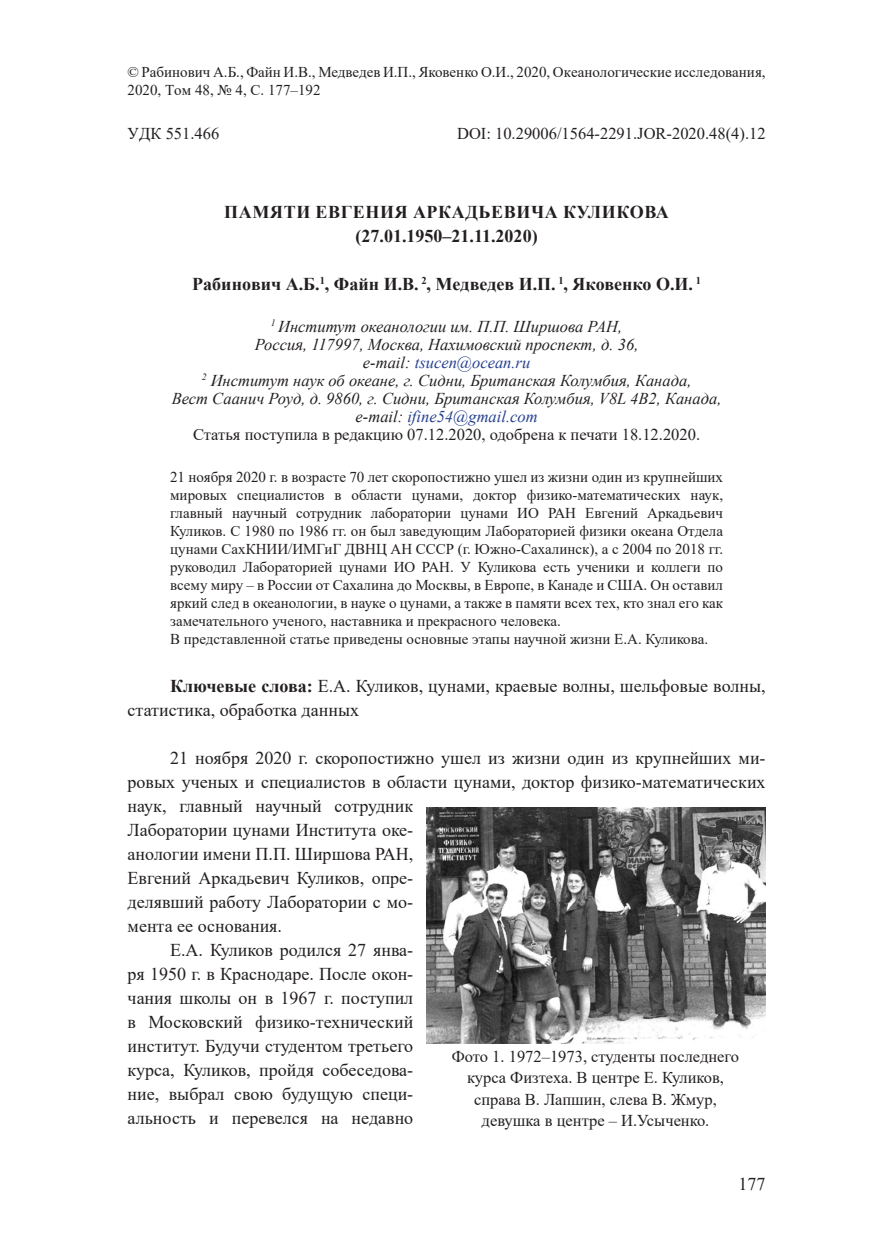
<style>
.page{position:relative;width:872px;height:1234px;background:#fff}
.page>*{position:absolute;margin:0;border:0;box-sizing:border-box;transform-origin:0 0}
.текст{font:18px/24px "Times New Roman";color:#231f20}
.заголовок{font:700 18px/24px "Times New Roman";letter-spacing:.035em;color:#231f20;text-align:center}
.авторы{font:700 18px "Times New Roman";color:#231f20}
.институт{font:italic 16.5px "Times New Roman";color:#231f20}
.рисунок{font:16.5px/21px "Times New Roman";color:#231f20;text-align:center}
.институт-2{font:16.5px "Times New Roman";color:#231f20}
.удк{font:16.5px "Times New Roman";color:#231f20}
.институт-3{font:italic 16.5px "Times New Roman";color:#25408f}
.абстракт{font:15px/18px "Times New Roman";color:#231f20}
.s1{color:#231f20}
.s2{font-weight:700}
</style>
<div class="page">
<img style="left:426px;top:807px;width:339px;height:236px">
<p class="абстракт" style="left:128px;top:63px;width:639px">© Рабинович А.Б., Файн И.В., Медведев И.П., Яковенко О.И., 2020, Океанологические исследования,<br>2020, Том 48, № 4, С. 177–192</p>
<p class="удк" style="left:128px;top:122px;width:93px">УДК 551.466</p>
<p class="удк" style="left:457px;top:122px;width:310px">DOI: 10.29006/1564-2291.JOR-2020.48(4).12</p>
<p class="заголовок" style="left:224px;top:199px;width:446px">ПАМЯТИ ЕВГЕНИЯ АРКАДЬЕВИЧА КУЛИКОВА (27.01.1950–21.11.2020)</p>
<p class="авторы" style="left:192px;top:270px;width:510px">Рабинович А.Б.<sup>1</sup>, Файн И.В. <sup>2</sup>, Медведев И.П. <sup>1</sup>, Яковенко О.И. <sup>1</sup></p>
<p class="институт" style="left:271px;top:314px;width:353px"><sup>1</sup> Институт океанологии им. П.П. Ширшова РАН,</p>
<p class="институт" style="left:255px;top:332px;width:385px">Россия, 117997, Москва, Нахимовский проспект, д. 36,</p>
<p class="институт-3" style="left:363px;top:350px;width:169px"><span class="s1">e-mail:</span> tsucen@ocean.ru</p>
<p class="институт" style="left:202px;top:368px;width:491px"><sup>2</sup> Институт наук об океане, г. Сидни, Британская Колумбия, Канада,</p>
<p class="институт" style="left:172px;top:386px;width:551px">Вест Саанич Роуд, д. 9860, г. Сидни, Британская Колумбия, V8L 4B2, Канада,</p>
<p class="институт-3" style="left:355px;top:404px;width:183px"><span class="s1">e-mail:</span> ifine54@gmail.com</p>
<p class="институт-2" style="left:193px;top:422px;width:508px">Статья поступила в редакцию 07.12.2020, одобрена к печати 18.12.2020.</p>
<p class="абстракт" style="left:170px;top:467px;width:554px;text-align:justify">21 ноября 2020 г. в возрасте 70 лет скоропостижно ушел из жизни один из крупнейших мировых специалистов в области цунами, доктор физико-математических наук, главный научный сотрудник лаборатории цунами ИО РАН Евгений Аркадьевич Куликов. С 1980 по 1986 гг. он был заведующим Лабораторией физики океана Отдела цунами СахКНИИ/ИМГиГ ДВНЦ АН СССР (г. Южно-Сахалинск), а с 2004 по 2018 гг. руководил Лабораторией цунами ИО РАН. У Куликова есть ученики и коллеги по всему миру – в России от Сахалина до Москвы, в Европе, в Канаде и США. Он оставил яркий след в океанологии, в науке о цунами, а также в памяти всех тех, кто знал его как замечательного ученого, наставника и прекрасного человека.</p>
<p class="абстракт" style="left:170px;top:629px;width:539px">В представленной статье приведены основные этапы научной жизни Е.А. Куликова.</p>
<p class="текст" style="left:128px;top:673px;width:639px;text-indent:43px"><span class="s2">Ключевые слова:</span> Е.А. Куликов, цунами, краевые волны, шельфовые волны, статистика, обработка данных</p>
<p class="текст" style="left:128px;top:745px;width:639px;text-indent:43px">21 ноября 2020 г. скоропостижно ушел из жизни один из крупнейших ми&shy;ровых ученых и специалистов в области цунами, доктор физико-математических наук, главный научный сотрудник<br>Лаборатории цунами Института оке-<br>анологии имени П.П. Ширшова РАН,<br>Евгений Аркадьевич Куликов, опре-<br>делявший работу Лаборатории с мо-<br>мента ее основания.</p>
<p class="текст" style="left:128px;top:937px;width:287px;text-align:justify;text-indent:43px">Е.А. Куликов родился 27 янва&shy;ря 1950 г. в Краснодаре. После окон&shy;чания школы он в 1967 г. поступил в Московский физико-технический институт. Будучи студентом третьего курса, Куликов, пройдя собеседова&shy;ние, выбрал свою будущую специ&shy;альность и перевелся на недавно</p>
<p class="рисунок" style="left:452px;top:1045px;width:289px">Фото 1. 1972–1973, студенты последнего курса Физтеха. В центре Е. Куликов, справа В. Лапшин, слева В. Жмур, девушка в центре – И.Усыченко.</p>
<p class="текст" style="left:738px;top:1170px;width:28px">177</p>
</div>
